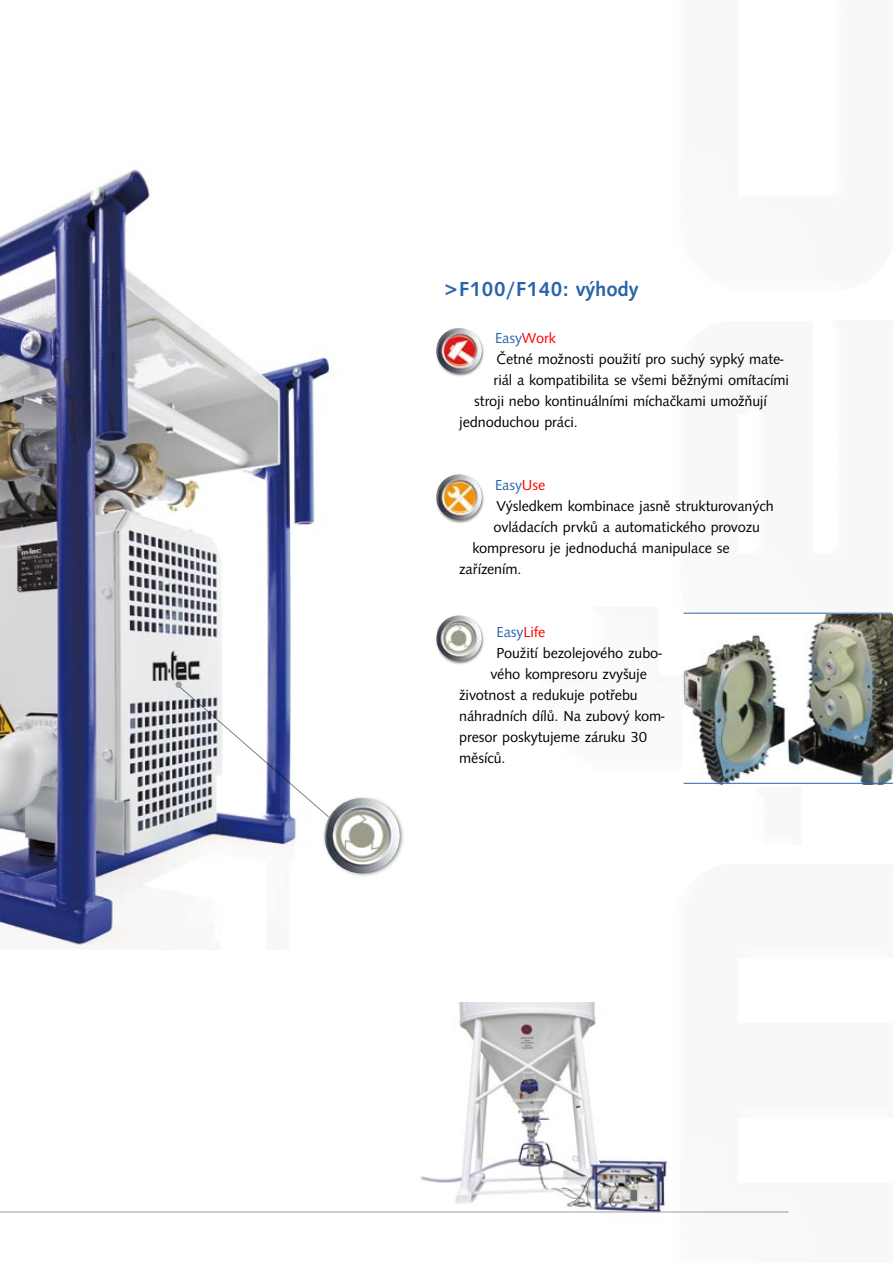
<style>
.page{position:relative;width:893px;height:1263px;background:#fff}
.page>*{position:absolute;margin:0;border:0;box-sizing:border-box;transform-origin:0 0}
.t1{font:500 21px "Syntax";letter-spacing:.03em;color:#2964a9}
.t2{font:15px "Syntax";letter-spacing:-.005em;color:#000}
.t3{font:15px "Syntax";letter-spacing:-.005em;color:#2964a9}
.s1{font-family:"Syntax LT Std";font-weight:700}
.s2{color:#f00}
</style>
<div class="page">
<img style="left:367px;top:1002px;width:172px;height:211px">
<img style="left:0;top:169px;width:331px;height:780px">
<img style="left:539px;top:612px;width:353px;height:601px">
<div style="left:175px;top:681px;width:7px;height:7px;background:#9c9d9f;border-radius:50%"></div>
<div style="left:310px;top:795px;width:96px;height:84px;background:#fff"></div>
<img style="left:324px;top:797px;width:79px;height:79px">
<hr style="left:0;top:1211px;width:789px;height:1px;background:#9c9d9f">
<img style="left:436px;top:328px;width:48px;height:48px">
<img style="left:436px;top:328px;width:46px;height:45px;border-radius:23px">
<img style="left:436px;top:477px;width:48px;height:46px">
<img style="left:436px;top:474px;width:46px;height:46px;border-radius:23px">
<img style="left:436px;top:618px;width:48px;height:46px">
<img style="left:436px;top:615px;width:46px;height:46px;border-radius:23px">
<svg style="left:179px;top:686px;width:151px;height:132px"></svg>
<img style="left:684px;top:614px;width:209px;height:169px">
<hr style="left:684px;top:613px;width:208px;height:1px;background:#2964a9">
<hr style="left:684px;top:783px;width:209px;height:1px;background:#2964a9">
<img style="left:324px;top:798px;width:76px;height:75px;border-radius:38px">
<h1 class="t1" style="left:445px;top:277px;width:195px"><span class="s1">&gt;</span>F100/F140: výhody</h1>
<p class="t3" style="left:495px;top:329px;width:62px">Easy<span class="s2">Work</span></p>
<p class="t2" style="left:496px;top:350px;width:289px">Četné možnosti použití pro suchý sypký mate-</p>
<p class="t2" style="left:494px;top:371px;width:297px">riál a kompatibilita se všemi běžnými omítacími</p>
<p class="t2" style="left:474px;top:392px;width:294px">stroji nebo kontinuálními míchačkami umožňují</p>
<p class="t2" style="left:459px;top:413px;width:120px">jednoduchou práci.</p>
<p class="t3" style="left:495px;top:476px;width:52px">Easy<span class="s2">Use</span></p>
<p class="t2" style="left:496px;top:497px;width:279px">Výsledkem kombinace jasně strukturovaných</p>
<p class="t2" style="left:494px;top:518px;width:268px">ovládacích prvků a automatického provozu</p>
<p class="t2" style="left:472px;top:539px;width:259px">kompresoru je jednoduchá manipulace se</p>
<p class="t2" style="left:459px;top:560px;width:64px">zařízením.</p>
<p class="t3" style="left:496px;top:623px;width:50px">Easy<span class="s2">Life</span></p>
<p class="t2" style="left:496px;top:644px;width:167px">Použití bezolejového zubo-</p>
<p class="t2" style="left:490px;top:665px;width:158px">vého kompresoru zvyšuje</p>
<p class="t2" style="left:459px;top:686px;width:180px">životnost a redukuje potřebu</p>
<p class="t2" style="left:459px;top:707px;width:207px">náhradních dílů. Na zubový kom-</p>
<p class="t2" style="left:459px;top:728px;width:189px">presor poskytujeme záruku 30</p>
<p class="t2" style="left:459px;top:749px;width:48px">měsíců.</p>
</div>
